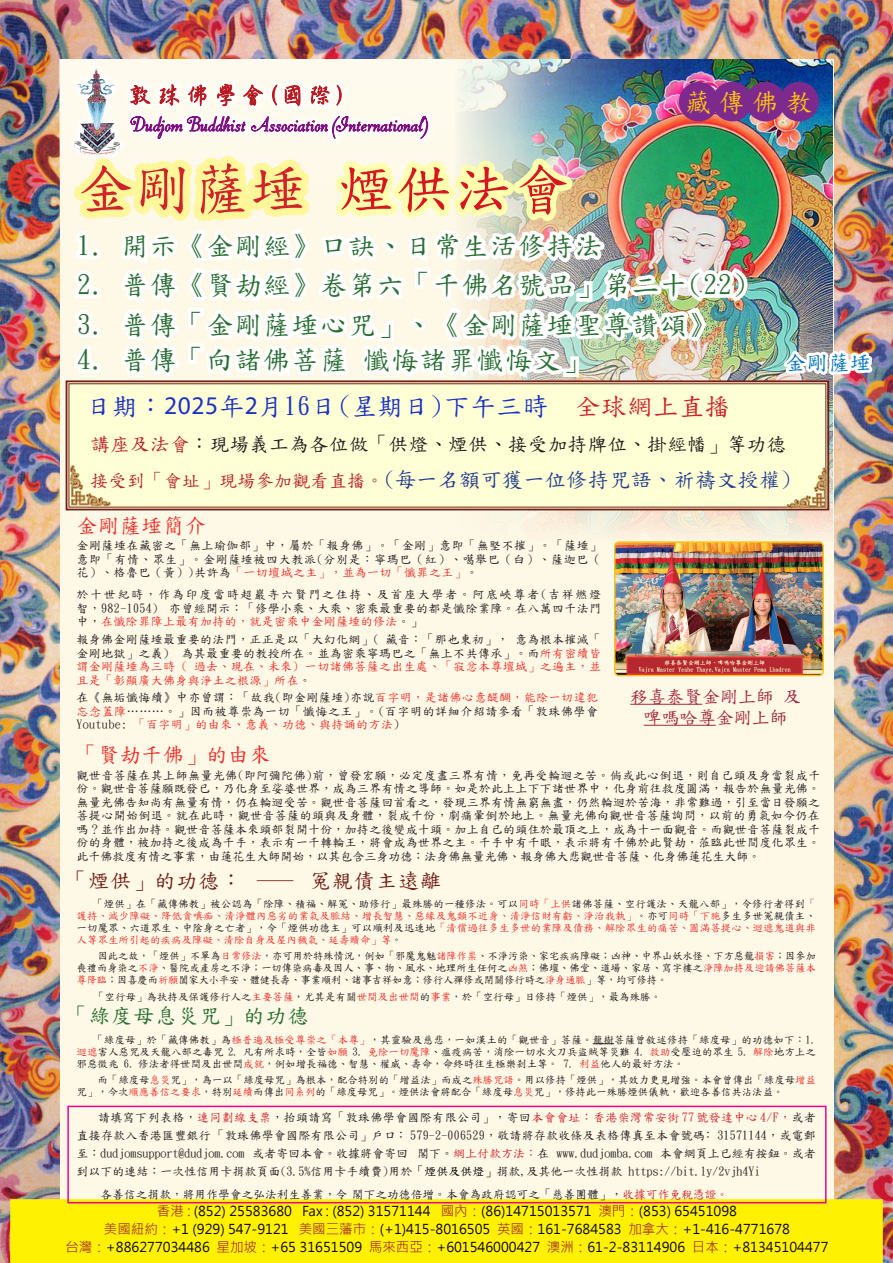
<style>
.page{position:relative;width:893px;height:1263px;background:#fff}
.page>*{position:absolute;margin:0;border:0;box-sizing:border-box;transform-origin:0 0}
.內文{font:56.7px "DF Kai Shu SB Estd BF";letter-spacing:.04em;color:#d1232a}
.內文-2{font:27px "DF Kai Shu SB Estd BF";letter-spacing:.05em;color:#296e33}
.t1{font:25.8px "DF Kai Shu SB Estd BF";color:#fec210}
.內文-3{font:25.5px "DF Kai Shu SB Estd BF";letter-spacing:.02em;color:#1b32c3}
.內文-4{font:21px "DF Kai Shu SB Estd BF";letter-spacing:.02em;color:#253f8e}
.內文-5{font:21px "DF Kai Shu SB Estd BF";letter-spacing:.03em;color:#ee2f2a}
.內文-6{font:21px "DF Kai Shu SB Estd BF";letter-spacing:.05em;color:#722017}
.內文-7{font:21px "DF Kai Shu SB Estd BF";letter-spacing:.05em;color:#296e33}
.內文-8{font:21px "DF Kai Shu SB Estd BF";color:#0072bc}
.內文-9{font:19.5px "DF Kai Shu SB Estd BF";letter-spacing:.02em;color:#231f20}
.t2{font:18px "DF Kai Shu SB Estd BF";color:#a42b43}
.t3{font:13.5px/18px "Microsoft Jheng Hei";color:#a1282d;text-align:center}
.內文-10{font:12px/13.5px "DF Kai Shu SB Estd BF";letter-spacing:.03em;color:#231f20;text-align:justify}
.內文-11{font:12px "DF Kai Shu SB Estd BF";color:#231f20}
.t4{font:10.5px/12px "DF Kai Shu SB Estd BF";color:#231f20;text-align:justify}
.t5{font:10.5px/12px "DF Kai Shu SB Estd BF";letter-spacing:.005em;color:#ee2f2a;text-align:justify}
.s1{color:#d7171f}
.s2{font-family:"Myriad Pro"}
.s3{color:#d1232a}
.s4{color:#bb272e}
.s5{font-size:18px;color:#b7282e}
.s6{color:#ee2f2a}
.s7{color:#231f20}
.s8{color:#000}
.s9{color:#0f0504}
.s10{color:#060305}
.s11{color:#080705}
.s12{color:#080308}
.s13{color:#080305}
.s14{color:#070a06}
.s15{color:#070606}
.s16{color:#090a07}
.s17{color:#070507}
.s18{color:#090808}
.s19{color:#100907}
</style>
<div class="page">
<img style="left:0;top:0;width:893px;height:1263px">
<div style="left:60px;top:60px;width:773px;height:1143px;background:#fef8e6"></div>
<img style="left:524px;top:60px;width:254px;height:476px">
<div style="left:746px;top:82px;width:39px;height:39px;background:#7d298e;border-radius:50%"></div>
<div style="left:10px;top:1199px;width:873px;height:64px;background:#fff101;border:2px solid #fff101"></div>
<svg style="left:65px;top:379px;width:713px;height:132px"></svg>
<svg style="left:70px;top:465px;width:40px;height:41px"></svg>
<svg style="left:593px;top:1043px;width:21px;height:1px"></svg>
<img style="left:616px;top:543px;width:206px;height:131px">
<div style="left:614px;top:541px;width:210px;height:135px;border:1px solid #fec210;border-radius:4px"></div>
<hr style="left:630px;top:704px;width:72px;height:1px;background:#a42b43">
<hr style="left:644px;top:725px;width:72px;height:1px;background:#a42b43">
<div style="left:67px;top:1106px;width:759px;height:97px;border:2px solid #ed028c"></div>
<img style="left:23px;top:0;width:730px;height:456px">
<img style="left:778px;top:0;width:97px;height:602px">
<h3 class="t1" style="left:685px;top:89px;width:129px">藏傳佛教</h3>
<p class="內文" style="left:77px;top:160px;width:494px">金剛薩埵<span class="s1">煙供法會</span></p>
<p class="內文-2" style="left:77px;top:233px;width:527px">1. 開示《金剛經》口訣、日常生活修持法</p>
<p class="內文-2" style="left:77px;top:271px;width:671px">2. 普傳《賢劫經》卷第六「千佛名號品」第二十(22)</p>
<p class="內文-2" style="left:77px;top:311px;width:640px">3. 普傳「金剛薩埵心咒」、《金剛薩埵聖尊讚頌》</p>
<p class="內文-2" style="left:77px;top:347px;width:513px">4. 普傳「向諸佛菩薩 懺悔諸罪懺悔文」</p>
<p class="內文-8" style="left:785px;top:352px;width:87px">金剛薩埵</p>
<p class="內文-3" style="left:86px;top:394px;width:646px">日期：<span class="s2">2025</span>年<span class="s2">2</span>月16日 (星期日) 下午三時 <span class="s3">全球網上直播</span></p>
<p class="內文-9" style="left:91px;top:434px;width:697px"><span class="s4">講座及法會</span>：現場義工為各位做「供燈、煙供、接受加持牌位、掛經幡」等功德</p>
<p class="內文-4" style="left:91px;top:469px;width:702px"><span class="s5">接受到「會址」現場參加觀看直播。</span>(每一名額可獲一位修持咒語、祈禱文授權)</p>
<p class="內文-5" style="left:77px;top:515px;width:131px">金剛薩埵簡介</p>
<p class="內文-10" style="left:77px;top:539px;width:526px">金剛薩埵在藏密之「無上瑜伽部」中，屬於「報身佛」。「金剛」意即「無堅不摧」。「薩埵」意即「有情、眾生」。金剛薩埵被四大教派(分別是：寧瑪巴（紅）、噶舉巴（白）、薩迦巴（花）、格魯巴（黃）)共許為<span class="s6">「一切壇城之主」，並為一切「懺罪之王」</span>。</p>
<p class="內文-10" style="left:77px;top:588px;width:526px">於十世紀時，作為印度當時超巖寺六賢門之住持、及首座大學者。阿底峽尊者(吉祥燃燈智，982-1054) 亦曾經開示：「修學小乘、大乘、密乘最重要的都是懺除業障。在八萬四千法門中，<span class="s6">在懺除罪障上最有加持的，就是密乘中金剛薩埵的修法</span>。」</p>
<p class="內文-10" style="left:77px;top:633px;width:526px">報身佛金剛薩埵最重要的法門，正正是以「大幻化網」( 藏音：「那也東初」，意為根本摧滅「金剛地獄」之義) 為其最重要的教授所在。並為密乘寧瑪巴之「無上不共傳承」。而<span class="s6">所有密續皆謂金剛薩埵為三時( 過去、現在、未來) 一切諸佛菩薩之出生處、「寂忿本尊壇城」之遍主，並且是「彰顯廣大佛身與淨土之根源」所在</span>。</p>
<p class="內文-10" style="left:77px;top:691px;width:523px">在《無垢懺悔續》中亦曾謂：「故我(即金剛薩埵)亦說<span class="s6">百字明，是諸佛心意醍醐，能除一切違犯忘念蓋障</span>………。」因而被尊崇為一切「懺悔之王」。(百字明的詳細介紹請參看「敦珠佛學會Youtube: <span class="s6">「百字明」的由來、意義、功德、與持誦的方法</span>)</p>
<p class="內文-5" style="left:77px;top:744px;width:196px">「賢劫千佛」的由來</p>
<p class="內文-10" style="left:77px;top:768px;width:745px">觀世音菩薩在其上師無量光佛(即阿彌陀佛)前，曾發宏願，必定度盡三界有情，免再受輪迴之苦。倘或此心倒退，則自己頭及身當裂成千份。觀世音菩薩願既發已，乃化身至娑婆世界，成為三界有情之導師。如是於此上上下下諸世界中，化身前往救度圓滿，報告於無量光佛。無量光佛告知尚有無量有情，仍在輪迴受苦。觀世音菩薩回首看之，發現三界有情無窮無盡，仍然輪迴於苦海，非常難過，引至當日發願之菩提心開始倒退。就在此時，觀世音菩薩的頭與及身體，裂成千份，劇痛暈倒於地上。無量光佛向觀世音菩薩詢問，以前的勇氣如今仍在嗎？並作出加持。觀世音菩薩本來頭部裂開十份，加持之後變成十頭。加上自己的頭住於最頂之上，成為十一面觀音。而觀世音菩薩裂成千份的身體，被加持之後成為千手，表示有一千轉輪王，將會成為世界之主。千手中有千眼，表示將有千佛於此賢劫，蒞臨此世間度化眾生。此千佛救度有情之事業，由蓮花生大師開始，以其包含三身功德：法身佛無量光佛、報身佛大悲觀世音菩薩、化身佛蓮花生大師。</p>
<p class="內文-6" style="left:66px;top:870px;width:376px">「煙供」的功德： — 冤親債主遠離</p>
<p class="t5" style="left:77px;top:898px;width:741px;text-indent:17px"><span class="s7">「煙供」在「藏傳佛教」被公認為「除障、積福、解冤、助修行」最殊勝的一種修法。可以</span>同時「上供<span class="s7">諸佛菩薩、空行護法、天龍八部」，令修行者得到</span>「護持、減少障礙、降低貪嗔痴、清淨體內惡劣的業氣及脈結、增長智慧、惡緣及鬼類不近身、清淨信財有虧、淨治我執」<span class="s7">。亦可</span>同時「下施<span class="s7">多生多世冤親債主、一切魔眾、六道眾生、中陰身之亡者」，令「煙供功德主」可以順利及迅速地</span>「清償過往多生多世的業障及債務、解除眾生的痛苦、圓滿菩提心、迴遮鬼道與非人等眾生所引起的疾病及障礙、清除自身及屋內穢氣、延壽贖命」等<span class="s7">。</span></p>
<p class="t4" style="left:77px;top:950px;width:741px;text-indent:21px">因此之故，「煙供」不單為<span class="s6">日常修法</span>，亦可用於特殊情況，例如「邪魔鬼魅<span class="s6">諸障作祟</span>、不淨污染、家宅疾病障礙；凶神、中界山妖水怪、下方惡龍<span class="s6">損害</span>；因參加喪禮而身染之<span class="s6">不淨</span>、醫院或產房之不淨；一切傳染病毒及因人、事、物、風水、地理所生任何之<span class="s6">凶煞</span>；佛壇、佛堂、道場、家居、寫字樓之<span class="s6">淨障加持及迎請佛菩薩本尊降臨</span>；因喜慶而<span class="s6">祈願</span>闔家大小平安、體健長壽、事業順利、諸事吉祥如意；修行人禪修或閉關修行時之<span class="s6">淨身通脈</span>」等，均可修持。</p>
<p class="t4" style="left:94px;top:990px;width:568px">「空行母」為扶持及保護修行人之<span class="s6">主要菩薩</span>，尤其是有關<span class="s6">世間及出世間</span>的<span class="s6">事業</span>，於「空行母」日修持「煙供」，最為殊勝。</p>
<p class="內文-7" style="left:67px;top:1005px;width:243px">「綠度母息災咒」的功德</p>
<p class="t4" style="left:77px;top:1033px;width:741px;text-indent:17px">「綠度母」於「藏傳佛教」為<span class="s6">極普遍及極受尊崇之「本尊」</span>，其靈驗及慈悲，一如漢土的「觀世音」菩薩。龍樹菩薩曾敘述修持「綠度母」的功德如下：1.<span class="s6">迴遮</span>害人惡咒及天龍八部之毒咒 2. 凡有所求時，全皆<span class="s6">如願</span> 3. <span class="s6">免除一切魔障</span>、瘟疫病苦，消除一切水火刀兵盜賊等災難4. <span class="s6">救助</span>受壓迫的眾生 5. <span class="s6">解除</span>地方上之邪惡徵兆 6. 修法者得世間及出世間<span class="s6">成就</span>，例如增長福德、智慧、權威、壽命，命終時往生極樂剎土等。 7. <span class="s6">利益</span>他人的最好方法。</p>
<p class="t4" style="left:77px;top:1074px;width:741px;text-indent:21px">而「綠度母<span class="s6">息災</span>咒」，為一以「綠度母咒」為根本，配合特別的「增益法」而成之<span class="s6">殊勝咒語</span>。用以修持「煙供」，其效力更見增強。本會曾傳出「綠度母<span class="s6">增益</span>咒」，今次<span class="s6">順應善信之要求</span>，特別<span class="s6">延續</span>而傳出<span class="s6">同系列</span>的「綠度母咒」。煙供法會將配合「綠度母<span class="s6">息災</span>咒」，修持此一殊勝煙供儀軌，歡迎各善信共沾法益。</p>
<p class="內文-10" style="left:77px;top:1109px;width:741px;line-height:18px;text-indent:22px">請填寫下列表格，<span class="s3">連同劃線支票</span>，抬頭請寫「敦珠佛學會國際有限公司」，寄回<span class="s3">本會會址：香港柴灣常安街 77 號發達中心 4/F，</span>或者直接存款入香港匯豐銀行「敦珠佛學會國際有限公司」戶口﹕579-2-006529，敬請將存款收條及表格傳真至本會號碼﹕31571144，或電郵至：dudjomsupport@dudjom.com 或者寄回本會。收據將會寄回 閣下。<span class="s3">網上付款方法：</span>在 www.dudjomba.com 本會網頁上已經有按鈕。或者到以下的連結：一次性信用卡捐款頁面(3.5%信用卡手續費)用於<span class="s8">「煙供及供燈」</span>捐款,及其他一次性捐款 https://bit.ly/2vjh4Yi</p>
<p class="內文-11" style="left:101px;top:1188px;width:629px">各善信之捐款，將用作學會之弘法利生善業，令 閣下之功德倍增。本會為政府認可之「慈善團體」，<span class="s3">收據可作免稅憑證。</span></p>
<p class="t2" style="left:630px;top:688px;width:172px">移喜泰賢金剛上師及</p>
<p class="t2" style="left:644px;top:709px;width:155px">啤嗎哈尊金剛上師</p>
<p class="t3" style="left:65px;top:1202px;width:765px">香港 : <span class="s9">(852) 25583680 Fax : (852) 31571144</span> 國內：<span class="s10">(86)14715013571</span> 澳門：<span class="s11">(853) 65451098<br></span>美國紐約：<span class="s12">+1 (929) 547-9121</span> 美國三藩市：<span class="s13">(+1)415-8016505</span> 英國：<span class="s14">161-7684583</span> 加拿大：<span class="s15">+1-416-4771678<br></span>台灣：<span class="s16">+886277034486</span> 星加坡：<span class="s17">+65 31651509</span> 馬來西亞：<span class="s17">+601546000427</span> 澳洲：<span class="s18">61-2-83114906</span> 日本：<span class="s19">+81345104477</span></p>
</div>
